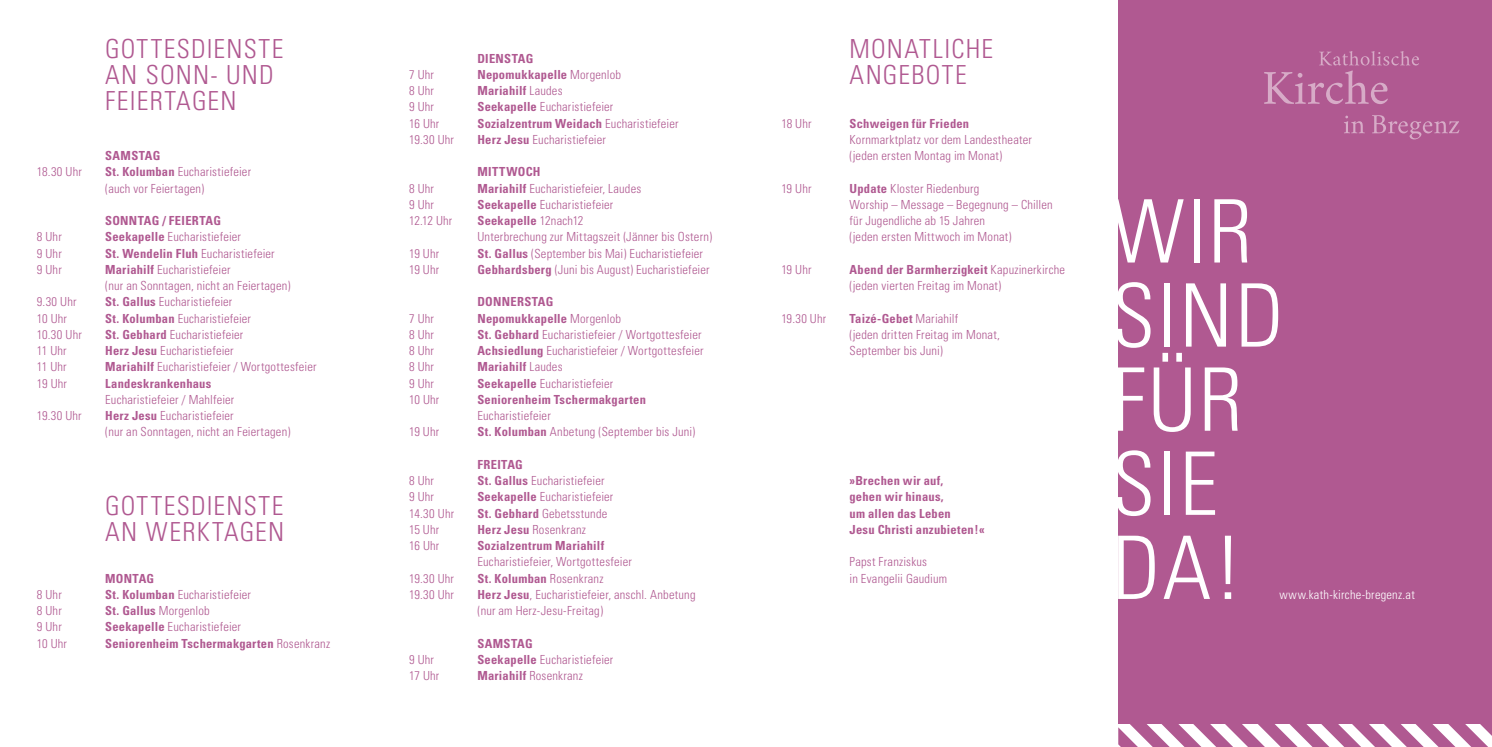
<style>
.page{position:relative;width:1492px;height:747px;background:#fff}
.page>*{position:absolute;margin:0;border:0;box-sizing:border-box;transform-origin:0 0}
.t1{font:300 condensed 87.62px/84.1px "Univers";letter-spacing:.025em;color:#fff}
.t2{font:300 condensed 26.25px/26.1px "Univers";letter-spacing:.05em;color:#b05991}
.t3{font:300 condensed 12.5px/16.2px "Univers";letter-spacing:.015em;color:#b05991}
.t4{font:700 condensed 12.5px/16.2px "Univers";letter-spacing:.02em;color:#b05991}
.t5{font:300 condensed 12.5px "Univers";letter-spacing:.02em;color:#fff}
.s1{font-weight:700}
.s2{font-weight:300}
</style>
<div class="page">
<div style="left:1118px;top:0;width:373px;height:747px;background:#b05991"></div>
<svg style="left:1344px;top:116px;width:20px;height:17px"></svg>
<svg style="left:1372px;top:115px;width:87px;height:24px"></svg>
<svg style="left:1264px;top:51px;width:154px;height:53px"></svg>
<svg style="left:1118px;top:712px;width:374px;height:35px"></svg>
<p class="t3" style="left:37px;top:164px;width:46px">18.30 Uhr</p>
<p class="t3" style="left:37px;top:229px;width:26px;text-align:justify">8 Uhr 9 Uhr 9 Uhr</p>
<p class="t3" style="left:37px;top:294px;width:46px">9.30 Uhr<br>10 Uhr<br>10.30 Uhr<br>11 Uhr<br>11 Uhr<br>19 Uhr</p>
<p class="t3" style="left:37px;top:408px;width:46px">19.30 Uhr</p>
<p class="t3" style="left:37px;top:586px;width:32px">8 Uhr<br>8 Uhr<br>9 Uhr<br>10 Uhr</p>
<h2 class="t2" style="left:105px;top:35px;width:132px">gott esdienst</h2>
<h2 class="t2" style="left:272px;top:35px;width:13px">e</h2>
<h2 class="t2" style="left:105px;top:62px;width:8px">an</h2>
<h2 class="t2" style="left:105px;top:62px;width:152px;text-indent:41px">Sonn- und<br>Feiertag</h2>
<h2 class="t2" style="left:207px;top:88px;width:26px">en</h2>
<p class="t3" style="left:105px;top:148px;width:147px;text-indent:48px"><span class="s1">g<br>St. Kolumban</span> Eucharistiefeier (auch vor Feiertagen)</p>
<p class="t4" style="left:105px;top:213px;width:90px">Sonntag / Feierta</p>
<p class="t4" style="left:105px;top:148px;width:10px">Samsta</p>
<p class="t3" style="left:105px;top:213px;width:213px;text-indent:108px"><span class="s1">g<br>Seekapelle</span> Eucharistiefeier<br><span class="s1">St. Wendelin Fluh</span> Eucharistiefeier<br><span class="s1">Mariahilf</span> Eucharistiefeier<br>(nur an Sonntagen, nicht an Feiertagen)<br><span class="s1">St. Gallus</span> Eucharistiefeier<br><span class="s1">St. Kolumban</span> Eucharistiefeier<br><span class="s1">St. Gebhard</span> Eucharistiefeier<br><span class="s1">Herz Jesu</span> Eucharistiefeier<br><span class="s1">Mariahilf</span> Eucharistiefeier / Wortgottesfeier<br><span class="s1">Landeskrankenhaus</span></p>
<p class="t3" style="left:105px;top:391px;width:187px">Eucharistiefeier / Mahlfeier<br><span class="s1">Herz Jesu</span> Eucharistiefeier<br>(nur an Sonntagen, nicht an Feiertagen)</p>
<h2 class="t2" style="left:105px;top:492px;width:132px">gott esdienst</h2>
<h2 class="t2" style="left:272px;top:492px;width:13px">e</h2>
<h2 class="t2" style="left:105px;top:519px;width:8px">an</h2>
<h2 class="t2" style="left:146px;top:519px;width:43px">werktag</h2>
<h2 class="t2" style="left:255px;top:519px;width:26px">en</h2>
<p class="t4" style="left:105px;top:570px;width:227px">Montag<br>St. Kolumban <span class="s2">Eucharistiefeier<br></span>St. Gallus <span class="s2">Morgenlob<br></span>Seekapelle <span class="s2">Eucharistiefeier<br></span>Seniorenheim Tschermakgarten <span class="s2">Rosenkranz</span></p>
<p class="t3" style="left:409px;top:66px;width:46px">7 Uhr<br>8 Uhr<br>9 Uhr<br>16 Uhr<br>19.30 Uhr</p>
<p class="t3" style="left:409px;top:180px;width:45px">8 Uhr<br>9 Uhr<br>12.12 Uhr</p>
<p class="t3" style="left:409px;top:245px;width:32px">19 Uhr<br>19 Uhr</p>
<p class="t3" style="left:409px;top:310px;width:32px">7 Uhr<br>8 Uhr<br>8 Uhr<br>8 Uhr<br>9 Uhr<br>10 Uhr</p>
<p class="t3" style="left:409px;top:424px;width:32px">19 Uhr</p>
<p class="t3" style="left:409px;top:473px;width:47px">8 Uhr<br>9 Uhr<br>14.30 Uhr<br>15 Uhr<br>16 Uhr</p>
<p class="t3" style="left:409px;top:570px;width:46px">19.30 Uhr<br>19.30 Uhr</p>
<p class="t3" style="left:409px;top:651px;width:32px">9 Uhr<br>17 Uhr</p>
<p class="t4" style="left:477px;top:50px;width:203px">Di enstag<br>Nepomukkapelle <span class="s2">Morgenlob<br></span>Mariahilf <span class="s2">Laudes<br></span>Seekapelle <span class="s2">Eucharistiefeier<br></span>Sozialzentrum Weidach <span class="s2">Eucharistiefeier<br></span>Herz Jesu <span class="s2">Eucharistiefeier</span></p>
<p class="t4" style="left:477px;top:164px;width:13px">Mitt</p>
<p class="t3" style="left:477px;top:164px;width:236px;text-indent:29px"><span class="s1">woch<br>Mariahilf</span> Eucharistiefeier, Laudes<br><span class="s1">Seekapelle</span> Eucharistiefeier<br><span class="s1">Seekapelle</span> 12nach12<br>Unterbrechung zur Mittagszeit (Jänner bis Ostern)<br><span class="s1">St. Gallus</span> (September bis Mai) Eucharistiefeier <span class="s1">Gebhardsberg</span> (Juni bis August) Eucharistiefeier</p>
<p class="t4" style="left:477px;top:294px;width:43px">Donnersta</p>
<p class="t3" style="left:477px;top:294px;width:228px;text-indent:68px"><span class="s1">g<br>Nepomukkapelle</span> Morgenlob<br><span class="s1">St. Gebhard</span> Eucharistiefeier / Wortgottesfeier<br><span class="s1">Achsiedlung</span> Eucharistiefeier / Wortgottesfeier<br><span class="s1">Mariahilf</span> Laudes<br><span class="s1">Seekapelle</span> Eucharistiefeier<br><span class="s1">Seniorenheim Tschermakgarten</span></p>
<p class="t3" style="left:477px;top:408px;width:219px">Eucharistiefeier<br><span class="s1">St. Kolumban</span> Anbetung (September bis Juni)</p>
<p class="t4" style="left:477px;top:456px;width:137px">Freitag<br>St. Gallus <span class="s2">Eucharistiefeier<br></span>Seekapelle <span class="s2">Eucharistiefeier<br></span>St. Gebhard <span class="s2">Gebetsstunde<br></span>Herz Jesu <span class="s2">Rosenkranz<br></span>Sozialzentrum Mariahilf</p>
<p class="t3" style="left:477px;top:554px;width:220px">Eucharistiefeier, Wortgottesfeier<br><span class="s1">St. Kolumban</span> Rosenkranz<br><span class="s1">Herz Jesu</span>, Eucharistiefeier, anschl. Anbetung (nur am Herz-Jesu-Freitag)</p>
<p class="t4" style="left:477px;top:635px;width:10px">Samsta</p>
<p class="t3" style="left:477px;top:635px;width:137px;text-indent:48px"><span class="s1">g<br>Seekapelle</span> Eucharistiefeier<br><span class="s1">Mariahilf</span> Rosenkranz</p>
<p class="t3" style="left:781px;top:115px;width:32px">18 Uhr</p>
<p class="t3" style="left:781px;top:180px;width:32px">19 Uhr</p>
<p class="t3" style="left:781px;top:261px;width:32px">19 Uhr</p>
<p class="t3" style="left:781px;top:310px;width:46px">19.30 Uhr</p>
<h2 class="t2" style="left:849px;top:35px;width:145px;text-indent:95px">iche<br>Ang ebote</h2>
<p class="t4" style="left:849px;top:115px;width:121px">Schweigen für Frieden</p>
<p class="t3" style="left:849px;top:131px;width:184px">Kornmarktplatz vor dem Landestheater (jeden ersten Montag im Monat)</p>
<p class="t3" style="left:849px;top:180px;width:205px"><span class="s1">Update</span> Kloster Riedenburg<br>Worship – Message – Begegnung – Chillen für Jugendliche ab 15 Jahren<br>(jeden ersten Mittwoch im Monat)</p>
<p class="t3" style="left:849px;top:261px;width:217px"><span class="s1">Abend der Barmherzigkeit</span> Kapuzinerkirche (jeden vierten Freitag im Monat)</p>
<p class="t3" style="left:849px;top:310px;width:152px"><span class="s1">Taizé-Gebet</span> Mariahilf<br>(jeden dritten Freitag im Monat,<br>September bis Juni)</p>
<h2 class="t2" style="left:849px;top:35px;width:52px">Monatl</h2>
<p class="t4" style="left:849px;top:473px;width:137px">»Brechen wir auf,<br>gehen wir hinaus,<br>um allen das Leben<br>Jesu Christi anzubieten!«</p>
<p class="t3" style="left:849px;top:554px;width:99px">Papst Franziskus<br>in Evangelii Gaudium</p>
<h1 class="t1" style="left:1111px;top:190px;width:132px">Wir sind für sie da !</h1>
<p class="t5" style="left:1279px;top:587px;width:137px">www.kath-kirche-bregenz.at</p>
</div>
